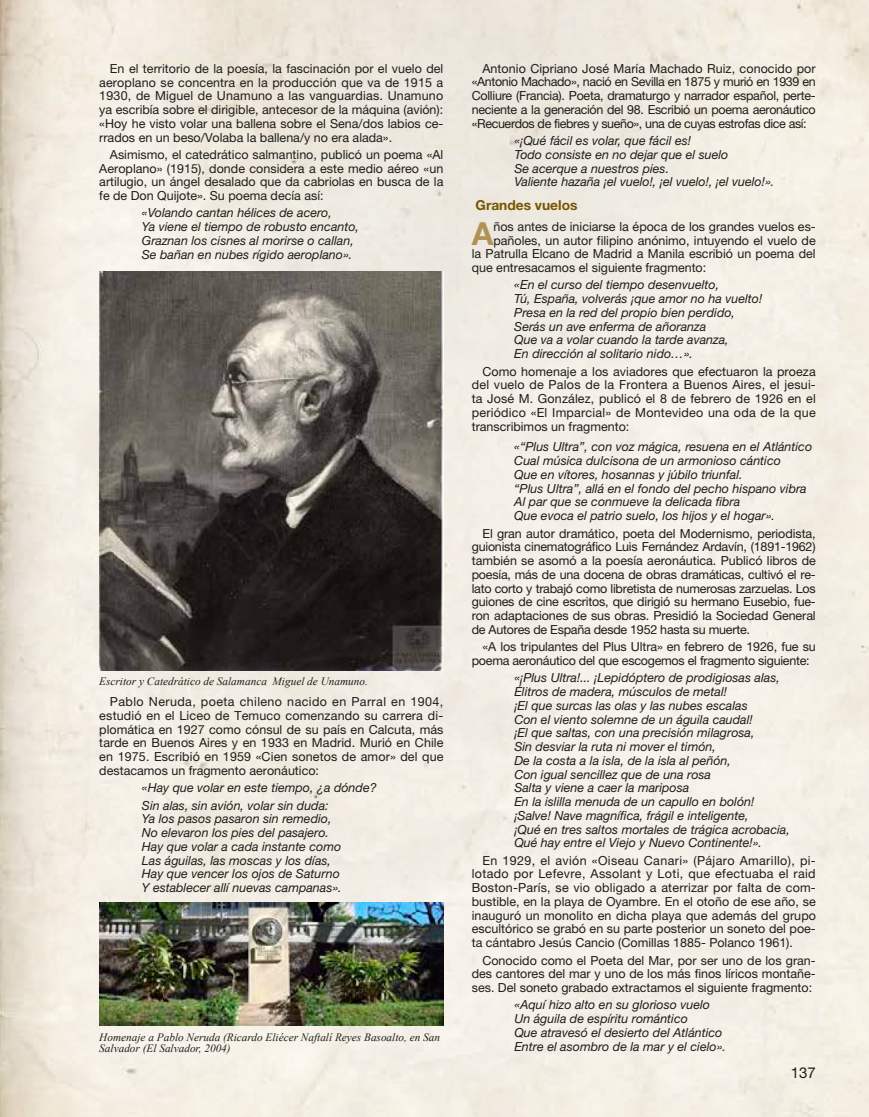
<style>
.page{position:relative;width:869px;height:1117px;background:#fff}
.page>*{position:absolute;margin:0;border:0;box-sizing:border-box;transform-origin:0 0}
.t1{font:700 31.75px "Helvetica Neue LT Std";color:#b09257}
.t2{font:15px "Helvetica Neue LT Std";color:#1d1d1b}
.t3{font:700 13.75px "Helvetica Neue LT Std";color:#750}
.t4{font:12.5px/13.8px "Helvetica Neue LT Std";color:#1d1d1b;text-align:justify}
.t5{font:italic 12.5px/13.8px "Helvetica Neue LT Std";color:#1d1d1b}
.t6{font:12.5px/13.8px "Helvetica Neue LT Std";letter-spacing:-.02em;color:#1d1d1b}
.t7{font:italic 11.25px/11.2px "Times New Roman";color:#1d1d1b}
</style>
<div class="page">
<img style="left:0;top:0;width:868px;height:1116px">
<img style="left:99px;top:271px;width:344px;height:399px">
<img style="left:99px;top:902px;width:344px;height:123px">
<p class="t4" style="left:99px;top:61px;width:345px;text-indent:11px">En el territorio de la poesía, la fascinación por el vuelo del aeroplano se concentra en la producción que va de 1915 a 1930, de Miguel de Unamuno a las vanguardias. Unamuno ya escribía sobre el dirigible, antecesor de la máquina (avión): «Hoy he visto volar una ballena sobre el Sena/dos labios ce&shy;rrados en un beso/Volaba la ballena/y no era alada».</p>
<p class="t4" style="left:99px;top:147px;width:345px;text-indent:11px">Asimismo, el catedrático salmantino, publicó un poema «Al Aeroplano» (1915), donde considera a este medio aéreo «un artilugio, un ángel desalado que da cabriolas en busca de la fe de Don Quijote». Su poema decía así:</p>
<p class="t5" style="left:142px;top:206px;width:218px">«Volando cantan hélices de acero,<br>Ya viene el tiempo de robusto encanto, Graznan los cisnes al morirse o callan, Se bañan en nubes rígido aeroplano».</p>
<p class="t7" style="left:99px;top:675px;width:270px">Escritor y Catedrático de Salamanca Miguel de Unamuno.</p>
<p class="t4" style="left:99px;top:694px;width:345px;text-indent:11px">Pablo Neruda, poeta chileno nacido en Parral en 1904, estudió en el Liceo de Temuco comenzando su carrera di&shy;plomática en 1927 como cónsul de su país en Calcuta, más tarde en Buenos Aires y en 1933 en Madrid. Murió en Chile en 1975. Escribió en 1959 «Cien sonetos de amor» del que destacamos un fragmento aeronáutico:</p>
<p class="t5" style="left:142px;top:778px;width:236px;line-height:17.2px">«Hay que volar en este tiempo, ¿a dónde?<br>Sin alas, sin avión, volar sin duda:</p>
<p class="t5" style="left:142px;top:811px;width:201px">Ya los pasos pasaron sin remedio, No elevaron los pies del pasajero.<br>Hay que volar a cada instante como Las águilas, las moscas y los días, Hay que vencer los ojos de Saturno Y establecer allí nuevas campanas».</p>
<p class="t7" style="left:99px;top:1030px;width:342px">Homenaje a Pablo Neruda (Ricardo Eliécer Naftalí Reyes Basoalto, en San<br>Salvador (El Salvador, 2004)</p>
<p class="t4" style="left:471px;top:61px;width:345px;text-indent:11px">Antonio Cipriano José María Machado Ruiz, conocido por «Antonio Machado», nació en Sevilla en 1875 y murió en 1939 en Colliure (Francia). Poeta, dramaturgo y narrador español, perte&shy;neciente a la generación del 98. Escribió un poema aeronáutico «Recuerdos de fiebres y sueño», una de cuyas estrofas dice así:</p>
<p class="t5" style="left:514px;top:133px;width:261px">«¡Qué fácil es volar, que fácil es!<br>Todo consiste en no dejar que el suelo<br>Se acerque a nuestros pies.<br>Valiente hazaña ¡el vuelo!, ¡el vuelo!, ¡el vuelo!».</p>
<p class="t3" style="left:475px;top:196px;width:103px">Grandes vuelos</p>
<p class="t1" style="left:471px;top:213px;width:23px">A</p>
<p class="t4" style="left:493px;top:219px;width:323px">ños antes de iniciarse la época de los grandes vuelos es-</p>
<p class="t4" style="left:493px;top:233px;width:323px">pañoles, un autor filipino anónimo, intuyendo el vuelo de</p>
<p class="t4" style="left:471px;top:247px;width:345px">la Patrulla Elcano de Madrid a Manila escribió un poema del</p>
<p class="t4" style="left:471px;top:260px;width:236px">que entresacamos el siguiente fragmento:</p>
<p class="t5" style="left:514px;top:278px;width:249px">«En el curso del tiempo desenvuelto,<br>Tú, España, volverás ¡que amor no ha vuelto!<br>Presa en la red del propio bien perdido, Serás un ave enferma de añoranza<br>Que va a volar cuando la tarde avanza,<br>En dirección al solitario nido…».</p>
<p class="t4" style="left:471px;top:364px;width:345px;text-indent:11px">Como homenaje a los aviadores que efectuaron la proeza del vuelo de Palos de la Frontera a Buenos Aires, el jesui&shy;ta José M. González, publicó el 8 de febrero de 1926 en el periódico «El Imparcial» de Montevideo una oda de la que transcribimos un fragmento:</p>
<p class="t5" style="left:514px;top:440px;width:299px">«“Plus Ultra”, con voz mágica, resuena en el Atlántico Cual música dulcisona de un armonioso cántico<br>Que en vítores, hosannas y júbilo triunfal.<br>“Plus Ultra”, allá en el fondo del pecho hispano vibra Al par que se conmueve la delicada fibra<br>Que evoca el patrio suelo, los hijos y el hogar».</p>
<p class="t4" style="left:471px;top:526px;width:345px;text-indent:11px">El gran autor dramático, poeta del Modernismo, periodista, guionista cinematográfico Luis Fernández Ardavín, (1891-1962) también se asomó a la poesía aeronáutica. Publicó libros de poesía, más de una docena de obras dramáticas, cultivó el re&shy;lato corto y trabajó como libretista de numerosas zarzuelas. Los guiones de cine escritos, que dirigió su hermano Eusebio, fue&shy;ron adaptaciones de sus obras. Presidió la Sociedad General de Autores de España desde 1952 hasta su muerte.</p>
<p class="t6" style="left:471px;top:639px;width:345px;text-indent:11px">«A los tripulantes del Plus Ultra» en febrero de 1926, fue su poema aeronáutico del que escogemos el fragmento siguiente:</p>
<p class="t5" style="left:514px;top:670px;width:277px">«¡Plus Ultra!... ¡Lepidóptero de prodigiosas alas, Élitros de madera, músculos de metal!<br>¡El que surcas las olas y las nubes escalas<br>Con el viento solemne de un águila caudal!<br>¡El que saltas, con una precisión milagrosa,<br>Sin desviar la ruta ni mover el timón,<br>De la costa a la isla, de la isla al peñón,<br>Con igual sencillez que de una rosa<br>Salta y viene a caer la mariposa<br>En la islilla menuda de un capullo en bolón! ¡Salve! Nave magnífica, frágil e inteligente,<br>¡Qué en tres saltos mortales de trágica acrobacia, Qué hay entre el Viejo y Nuevo Continente!».</p>
<p class="t4" style="left:471px;top:852px;width:345px;text-indent:11px">En 1929, el avión «Oiseau Canari» (Pájaro Amarillo), pi&shy;lotado por Lefevre, Assolant y Loti, que efectuaba el raid Boston-París, se vio obligado a aterrizar por falta de com&shy;bustible, en la playa de Oyambre. En el otoño de ese año, se inauguró un monolito en dicha playa que además del grupo escultórico se grabó en su parte posterior un soneto del poe&shy;ta cántabro Jesús Cancio (Comillas 1885- Polanco 1961).</p>
<p class="t4" style="left:471px;top:952px;width:345px;text-indent:11px">Conocido como el Poeta del Mar, por ser uno de los gran&shy;des cantores del mar y uno de los más finos líricos montañe&shy;ses. Del soneto grabado extractamos el siguiente fragmento:</p>
<p class="t5" style="left:514px;top:997px;width:213px">«Aquí hizo alto en su glorioso vuelo Un águila de espíritu romántico<br>Que atravesó el desierto del Atlántico Entre el asombro de la mar y el cielo».</p>
<p class="t2" style="left:790px;top:1063px;width:27px">137</p>
</div>
